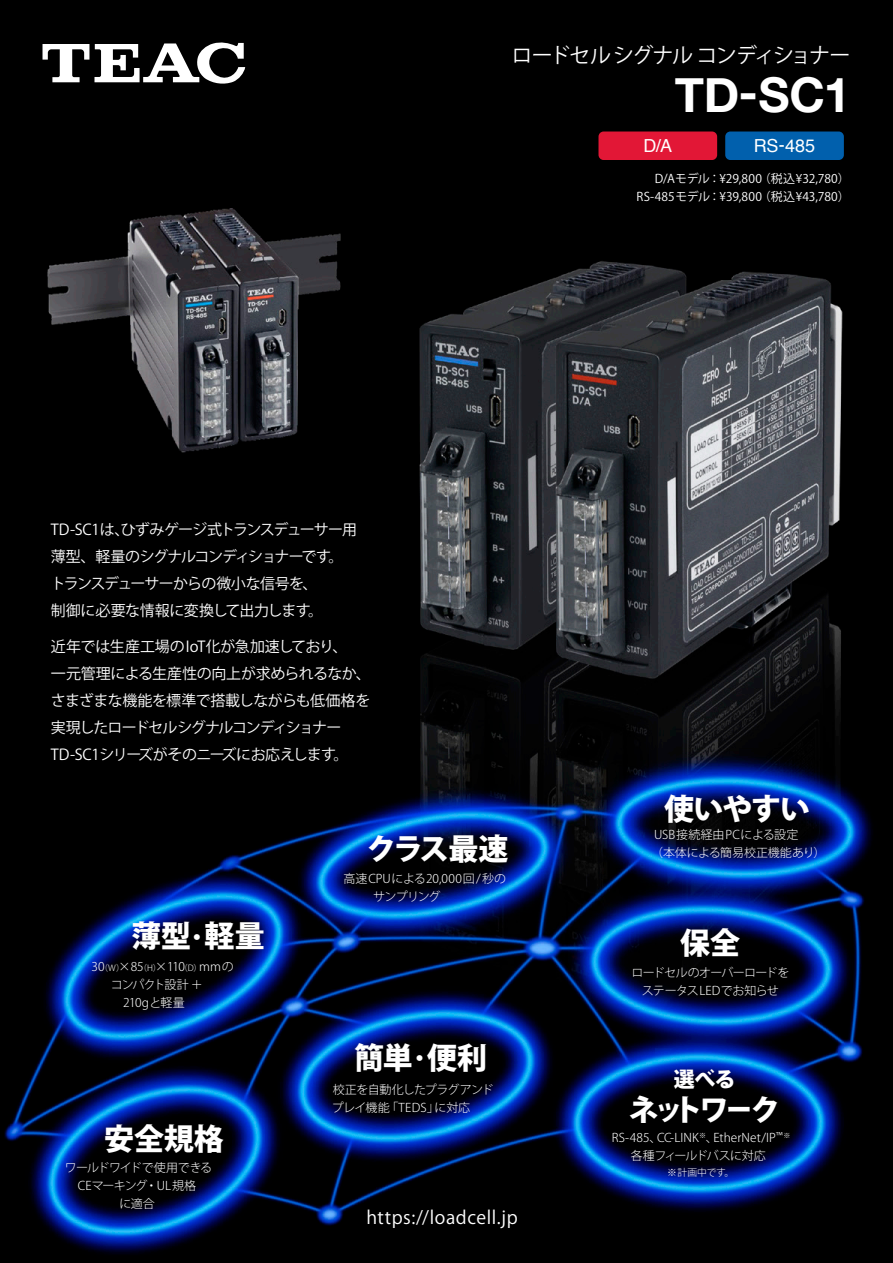
<style>
.page{position:relative;width:893px;height:1263px;background:#fff}
.page>*{position:absolute;margin:0;border:0;box-sizing:border-box;transform-origin:0 0}
.t1{font:700 48px "Helvetica Neue";color:#fff}
.t2{font:800 30px "Koz Go Pro";letter-spacing:-.03em;color:#fff}
.t3{font:21px "Koz Go Pro";letter-spacing:-.065em;color:#fff}
.t4{font:800 21px "Koz Go Pro";color:#fff}
.t5{font:18px "Koz Go Pro";letter-spacing:.03em;color:#fff}
.t6{font:18px "Helvetica";color:#fff}
.t7{font:15px/27px "Koz Go Pro";letter-spacing:-.045em;color:#fff}
.t8{font:300 12px/18px "Koz Go Pro";letter-spacing:-.02em;color:#fff;text-align:center}
.t9{font:12px/18px "Koz Go Pro";letter-spacing:.015em;color:#fff;text-align:right}
.t10{font:300 12px/18px "Koz Go Pro";letter-spacing:-.045em;color:#fff;text-align:center}
.t11{font:300 12px/18px "Koz Go Pro";letter-spacing:-.05em;color:#fff;text-align:center}
.t12{font:300 12px "Koz Go Pro";letter-spacing:-.085em;color:#fff}
.t13{font:300 9.75px "Koz Go Pro";letter-spacing:-.015em;color:#fff}
.s1{font-size:21px}
.s2{font-size:8.4px}
.s3{font-size:10.5px}
</style>
<div class="page">
<img style="left:0;top:0;width:893px;height:1263px">
<svg style="left:43px;top:41px;width:202px;height:44px"></svg>
<div style="left:598px;top:132px;width:119px;height:28px;background:#e21736;border-radius:5px"></div>
<div style="left:725px;top:132px;width:119px;height:28px;background:#0160ad;border-radius:5px"></div>
<h3 class="t3" style="left:511px;top:41px;width:341px">ロードセルシグナルコンディショナー</h3>
<h1 class="t1" style="left:675px;top:58px;width:177px">TD-SC1</h1>
<p class="t6" style="left:643px;top:132px;width:30px">D/A</p>
<p class="t6" style="left:754px;top:132px;width:63px">RS-485</p>
<p class="t9" style="left:637px;top:170px;width:215px">D/Aモデル：¥29,800 （税込¥32,780）<br>RS-485モデル：¥39,800 （税込¥43,780）</p>
<p class="t7" style="left:51px;top:517px;width:308px">TD-SC1は、ひずみゲージ式トランスデューサー用薄型、軽量のシグナルコンディショナーです。トランスデューサーからの微小な信号を、<br>制御に必要な情報に変換して出力します。</p>
<p class="t7" style="left:51px;top:634px;width:321px">近年では生産工場のIoT化が急加速しており、<br>一元管理による生産性の向上が求められるなか、さまざまな機能を標準で搭載しながらも低価格を実現したロードセルシグナルコンディショナー<br>TD-SC1シリーズがそのニーズにお応えします。</p>
<h2 class="t2" style="left:366px;top:829px;width:144px">クラス最速</h2>
<p class="t8" style="left:308px;top:869px;width:200px">　　　高速CPUによる20,000回/秒のサンプリング</p>
<h2 class="t2" style="left:664px;top:789px;width:148px">使いやすい</h2>
<p class="t8" style="left:633px;top:825px;width:194px">USB接続経由PCによる設定<br>　　（本体による簡易校正機能あり）</p>
<h2 class="t2" style="left:132px;top:916px;width:135px">薄型<span class="s1">・</span>軽量</h2>
<h2 class="t2" style="left:680px;top:923px;width:61px">保全</h2>
<p class="t8" style="left:92px;top:958px;width:144px">30<span class="s2">（W）</span>×85<span class="s2">（H）</span>×110<span class="s2">（D）</span>mmの</p>
<p class="t12" style="left:111px;top:977px;width:93px">コンパクト設計＋</p>
<p class="t8" style="left:123px;top:994px;width:63px">210gと軽量</p>
<h2 class="t2" style="left:104px;top:1119px;width:121px">安全規格</h2>
<p class="t8" style="left:65px;top:1159px;width:149px">ワールドワイドで使用できる<br>CEマーキング・UL規格<br>に適合</p>
<h2 class="t2" style="left:354px;top:1038px;width:135px">簡単<span class="s1">・</span>便利</h2>
<p class="t10" style="left:309px;top:1080px;width:186px">　　校正を自動化したプラグアンドプレイ機能 「TEDS」に対応</p>
<p class="t5" style="left:366px;top:1205px;width:153px">https://loadcell.jp</p>
<p class="t11" style="left:631px;top:963px;width:159px">ロードセルのオーバーロードをステータスLEDでお知らせ</p>
<h3 class="t4" style="left:674px;top:1066px;width:63px">選べる</h3>
<h2 class="t2" style="left:629px;top:1090px;width:153px">ネットワーク</h2>
<p class="t8" style="left:612px;top:1128px;width:180px">RS-485、CC-LINK<sup>※</sup>、EtherNet/IP<span class="s3">™</span><sup>※</sup>各種フィールドバスに対応</p>
<p class="t13" style="left:667px;top:1166px;width:69px">※計画中です。</p>
</div>
